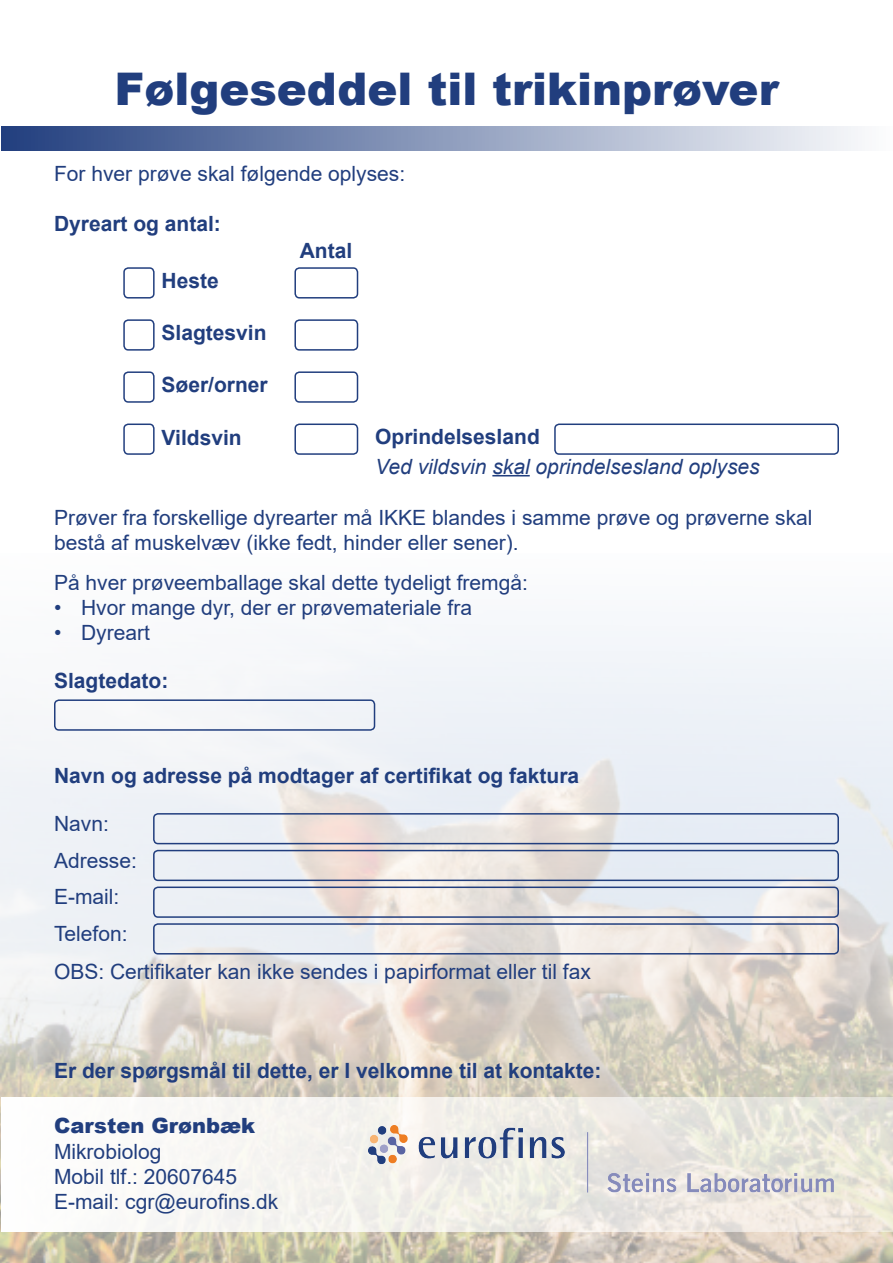
<style>
.page{position:relative;width:893px;height:1263px;background:#fff}
.page>*{position:absolute;margin:0;border:0;box-sizing:border-box;transform-origin:0 0}
.t1{font:900 45px "Arial";color:#213e7e}
.t2{font:21px/37px "Arial";color:#213e7e}
.t3{font:700 21px "Arial";color:#213e7e}
.t4{font:italic 21px "Arial";color:#213e7e}
.t5{font:900 21px "Arial";color:#213e7e}
</style>
<div class="page">
<img style="left:0;top:630px;width:893px;height:633px">
<div style="left:1px;top:126px;width:891px;height:24px;background:linear-gradient(to right,#223f7e,#fcfdfd)"></div>
<div style="left:1px;top:1097px;width:892px;height:134px;background:linear-gradient(to right,#fdfdfd,#e6e2d9)"></div>
<img style="left:369px;top:1125px;width:524px;height:90px">
<div style="left:294px;top:267px;width:64px;height:32px;border:2px solid #213e7e;border-radius:4px"></div>
<div style="left:123px;top:267px;width:32px;height:32px;border:2px solid #213e7e;border-radius:4px"></div>
<div style="left:294px;top:319px;width:64px;height:32px;border:2px solid #213e7e;border-radius:4px"></div>
<div style="left:123px;top:319px;width:32px;height:32px;border:2px solid #213e7e;border-radius:4px"></div>
<div style="left:294px;top:371px;width:64px;height:32px;border:2px solid #213e7e;border-radius:4px"></div>
<div style="left:123px;top:371px;width:32px;height:32px;border:2px solid #213e7e;border-radius:4px"></div>
<div style="left:294px;top:423px;width:64px;height:32px;border:2px solid #213e7e;border-radius:4px"></div>
<div style="left:123px;top:423px;width:32px;height:32px;border:2px solid #213e7e;border-radius:4px"></div>
<div style="left:554px;top:423px;width:285px;height:32px;border:2px solid #213e7e;border-radius:4px"></div>
<hr style="left:492px;top:475px;width:38px;height:1px;background:#213e7e">
<div style="left:54px;top:699px;width:321px;height:32px;border:2px solid #213e7e;border-radius:4px"></div>
<div style="left:153px;top:813px;width:686px;height:31px;border:2px solid #213e7e;border-radius:4px"></div>
<div style="left:153px;top:850px;width:686px;height:31px;border:2px solid #213e7e;border-radius:4px"></div>
<div style="left:153px;top:886px;width:686px;height:32px;border:2px solid #213e7e;border-radius:4px"></div>
<div style="left:153px;top:923px;width:686px;height:31px;border:2px solid #213e7e;border-radius:4px"></div>
<h1 class="t1" style="left:114px;top:56px;width:666px">Følgeseddel til trikinprøver</h1>
<p class="t2" style="left:54px;top:155px;width:353px">For hver prøve skal følgende oplyses:</p>
<p class="t3" style="left:54px;top:209px;width:168px">Dyreart og antal:</p>
<p class="t3" style="left:162px;top:266px;width:59px">Heste</p>
<p class="t3" style="left:162px;top:318px;width:107px">Slagtesvin</p>
<p class="t3" style="left:162px;top:370px;width:108px">Søer/orner</p>
<p class="t3" style="left:162px;top:423px;width:82px">Vildsvin</p>
<p class="t3" style="left:300px;top:235px;width:54px">Antal</p>
<p class="t3" style="left:375px;top:422px;width:166px">Oprindelsesland</p>
<p class="t4" style="left:375px;top:452px;width:386px">Ved vildsvin skal oprindelsesland oplyses</p>
<p class="t2" style="left:54px;top:504px;width:760px;line-height:25.2px">Prøver fra forskellige dyrearter må IKKE blandes i samme prøve og prøverne skal bestå af muskelvæv (ikke fedt, hinder eller sener).</p>
<p class="t2" style="left:54px;top:564px;width:475px">På hver prøveemballage skal dette tydeligt fremgå:</p>
<p class="t2" style="left:54px;top:589px;width:419px">• Hvor mange dyr, der er prøvemateriale fra</p>
<p class="t2" style="left:54px;top:614px;width:97px">• Dyreart</p>
<p class="t3" style="left:54px;top:666px;width:116px">Slagtedato:</p>
<p class="t3" style="left:54px;top:761px;width:527px">Navn og adresse på modtager af certifikat og faktura</p>
<p class="t2" style="left:54px;top:805px;width:538px">Navn:<br>Adresse:<br>E-mail:<br>Telefon:<br>OBS: Certifikater kan ikke sendes i papirformat eller til fax</p>
<p class="t3" style="left:54px;top:1056px;width:549px">Er der spørgsmål til dette, er I velkomne til at kontakte:</p>
<p class="t5" style="left:54px;top:1111px;width:203px">Carsten Grønbæk</p>
<p class="t2" style="left:54px;top:1138px;width:226px;line-height:25.2px">Mikrobiolog<br>Mobil tlf.: 20607645<br>E-mail: cgr@eurofins.dk</p>
</div>
